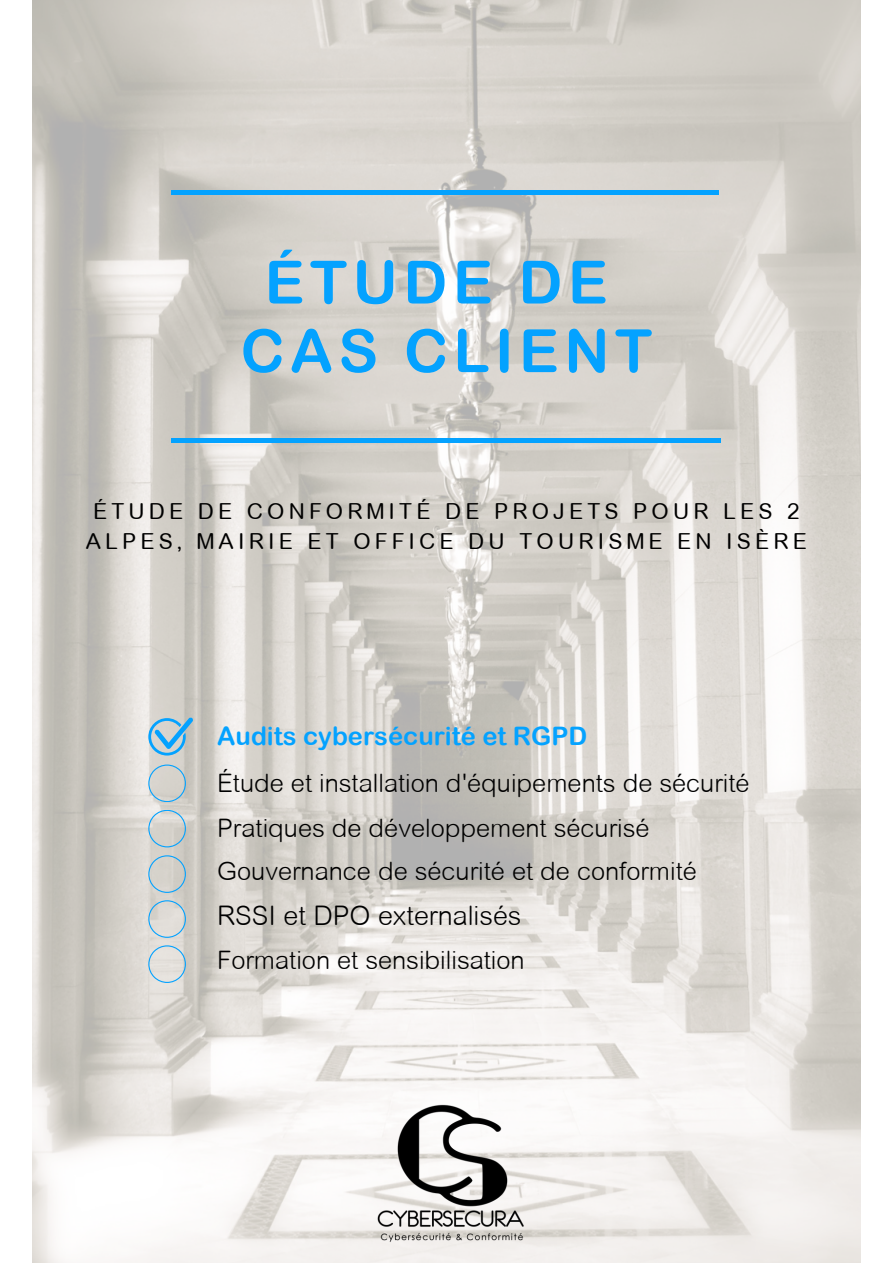
<style>
.page{position:relative;width:893px;height:1264px;background:#fff}
.page>*{position:absolute;margin:0;border:0;box-sizing:border-box;transform-origin:0 0}
.t1{font:59.7px/68.6px "Arial Rounded MT Bold";letter-spacing:.09em;color:#04a2ff;text-align:center}
.t2{font:300 27px "Arial Rounded MT";color:#000}
.t3{font:300 25.5px "Arial Rounded MT";color:#000}
.t4{font:25.5px "Arial Rounded MT Bold";color:#04a2ff}
.t5{font:22.05px/30.3px "Arial Rounded MT";letter-spacing:.19em;color:#000;text-align:center}
</style>
<div class="page">
<img style="left:33px;top:0;width:827px;height:1262px">
<div style="left:171px;top:438px;width:549px;height:5px;background:#04a2ff"></div>
<div style="left:171px;top:190px;width:548px;height:5px;background:#04a2ff"></div>
<img style="left:374px;top:1100px;width:156px;height:145px">
<svg style="left:148px;top:717px;width:45px;height:38px;background:#92c1da"></svg>
<svg style="left:148px;top:764px;width:38px;height:38px"></svg>
<svg style="left:148px;top:855px;width:38px;height:37px"></svg>
<svg style="left:148px;top:809px;width:38px;height:38px"></svg>
<svg style="left:148px;top:900px;width:38px;height:37px"></svg>
<svg style="left:148px;top:945px;width:38px;height:37px"></svg>
<h1 class="t1" style="left:240px;top:247px;width:413px">ÉTUDE DE<br>CAS CLIENT</h1>
<p class="t5" style="left:86px;top:496px;width:722px">ÉTUDE DE CONFORMITÉ DE PROJETS POUR LES 2<br>ALPES, MAIRIE ET OFFICE DU TOURISME EN ISÈRE</p>
<p class="t4" style="left:217px;top:721px;width:371px">Audits cybersécurité et RGPD</p>
<p class="t3" style="left:217px;top:768px;width:534px">Étude et installation d'équipements de sécurité</p>
<p class="t3" style="left:217px;top:813px;width:434px">Pratiques de développement sécurisé</p>
<p class="t3" style="left:217px;top:856px;width:481px">Gouvernance de sécurité et de conformité</p>
<p class="t2" style="left:217px;top:899px;width:305px">RSSI et DPO externalisés</p>
<p class="t3" style="left:217px;top:945px;width:309px">Formation et sensibilisation</p>
</div>
